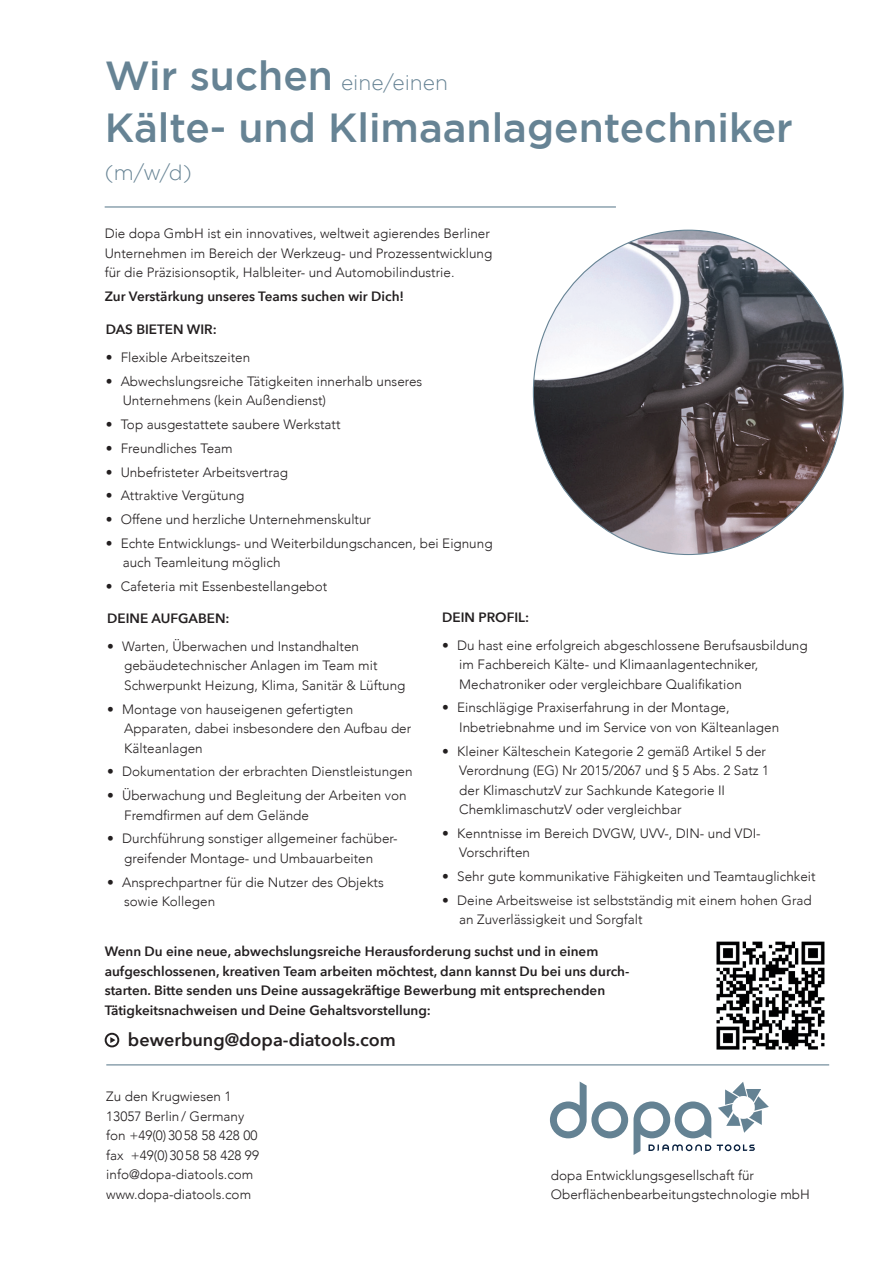
<style>
.page{position:relative;width:893px;height:1263px;background:#fff}
.page>*{position:absolute;margin:0;border:0;box-sizing:border-box;transform-origin:0 0}
.t1{font:500 40.5px "Gotham";color:#668394}
.t2{font:300 21px "Gotham";color:#668394}
.t3{font:600 18px "Avenir Next";color:#231f20}
.t4{font:300 13.5px/19.5px "Avenir";color:#231f20}
.t5{font:600 13.5px/19.5px "Avenir Next";color:#231f20}
.s1{font-weight:500;font-size:40.5px}
</style>
<div class="page">
<hr style="left:106px;top:1064px;width:723px;height:1px;background:#668394">
<svg style="left:105px;top:1033px;width:14px;height:14px"></svg>
<hr style="left:105px;top:206px;width:511px;height:2px;background:#668394">
<img style="left:716px;top:941px;width:109px;height:109px">
<img style="left:533px;top:230px;width:310px;height:324px">
<svg style="left:550px;top:1081px;width:161px;height:74px"></svg>
<svg style="left:717px;top:1144px;width:38px;height:7px"></svg>
<svg style="left:718px;top:1082px;width:51px;height:51px"></svg>
<h2 class="t2" style="left:105px;top:71px;width:345px"><span class="s1">Wir suchen</span> eine/einen</h2>
<h1 class="t1" style="left:105px;top:105px;width:690px">Kälte- und Klimaanlagentechniker</h1>
<h2 class="t2" style="left:105px;top:161px;width:89px">(m/w/d)</h2>
<p class="t4" style="left:105px;top:224px;width:389px">Die dopa GmbH ist ein innovatives, weltweit agierendes Berliner<br>Unternehmen im Bereich der Werkzeug- und Prozessentwicklung für die Präzisionsoptik, Halbleiter- und Automobilindustrie.</p>
<p class="t5" style="left:105px;top:286px;width:301px">Zur Verstärkung unseres Teams suchen wir Dich!</p>
<p class="t5" style="left:106px;top:320px;width:112px">DAS BIETEN WIR:</p>
<p class="t4" style="left:106px;top:348px;width:146px">• Flexible Arbeitszeiten</p>
<p class="t4" style="left:123px;top:371px;width:301px;text-indent:-17px">• Abwechslungsreiche Tätigkeiten innerhalb unseres<br>Unternehmens (kein Außendienst)</p>
<p class="t4" style="left:106px;top:415px;width:236px">• Top ausgestattete saubere Werkstatt</p>
<p class="t4" style="left:106px;top:438px;width:129px">• Freundliches Team</p>
<p class="t4" style="left:106px;top:462px;width:184px">• Unbefristeter Arbeitsvertrag</p>
<p class="t4" style="left:106px;top:486px;width:140px">• Attraktive Vergütung</p>
<p class="t4" style="left:106px;top:510px;width:267px">• Offene und herzliche Unternehmenskultur</p>
<p class="t4" style="left:123px;top:533px;width:371px;text-indent:-17px">• Echte Entwicklungs- und Weiterbildungschancen, bei Eignung auch Teamleitung möglich</p>
<p class="t4" style="left:106px;top:577px;width:223px">• Cafeteria mit Essenbestellangebot</p>
<p class="t5" style="left:442px;top:607px;width:88px">DEIN PROFIL:</p>
<p class="t4" style="left:459px;top:635px;width:350px;text-indent:-17px">• Du hast eine erfolgreich abgeschlossene Berufsausbildung im Fachbereich Kälte- und Klimaanlagentechniker,<br>Mechatroniker oder vergleichbare Qualifikation</p>
<p class="t4" style="left:459px;top:698px;width:321px;text-indent:-17px">• Einschlägige Praxiserfahrung in der Montage,<br>Inbetriebnahme und im Service von von Kälteanlagen</p>
<p class="t4" style="left:459px;top:741px;width:311px;text-indent:-17px">• Kleiner Kälteschein Kategorie 2 gemäß Artikel 5 der Verordnung (EG) Nr 2015/2067 und § 5 Abs. 2 Satz 1 der KlimaschutzV zur Sachkunde Kategorie II ChemklimaschutzV oder vergleichbar</p>
<p class="t4" style="left:459px;top:823px;width:303px;text-indent:-17px">• Kenntnisse im Bereich DVGW, UVV-, DIN- und VDI-<br>Vorschriften</p>
<p class="t4" style="left:442px;top:866px;width:375px">• Sehr gute kommunikative Fähigkeiten und Teamtauglichkeit</p>
<p class="t4" style="left:459px;top:890px;width:354px;text-indent:-17px">• Deine Arbeitsweise ist selbstständig mit einem hohen Grad an Zuverlässigkeit und Sorgfalt</p>
<p class="t5" style="left:107px;top:608px;width:124px">DEINE AUFGABEN:</p>
<p class="t4" style="left:124px;top:636px;width:283px;text-indent:-17px">• Warten, Überwachen und Instandhalten gebäudetechnischer Anlagen im Team mit<br>Schwerpunkt Heizung, Klima, Sanitär &amp; Lüftung</p>
<p class="t4" style="left:124px;top:699px;width:289px;text-indent:-17px">• Montage von hauseigenen gefertigten<br>Apparaten, dabei insbesondere den Aufbau der<br>Kälteanlagen</p>
<p class="t4" style="left:107px;top:762px;width:307px">• Dokumentation der erbrachten Dienstleistungen</p>
<p class="t4" style="left:124px;top:786px;width:284px;text-indent:-17px">• Überwachung und Begleitung der Arbeiten von<br>Fremdfirmen auf dem Gelände</p>
<p class="t4" style="left:107px;top:829px;width:292px;text-align:center">• Durchführung sonstiger allgemeiner fachüber&shy;greifender Montage- und Umbauarbeiten</p>
<p class="t4" style="left:124px;top:872px;width:261px;text-indent:-17px">• Ansprechpartner für die Nutzer des Objekts sowie Kollegen</p>
<p class="t5" style="left:105px;top:942px;width:526px">Wenn Du eine neue, abwechslungsreiche Herausforderung suchst und in einem aufgeschlossenen, kreativen Team arbeiten möchtest, dann kannst Du bei uns durch&shy;starten. Bitte senden uns Deine aussagekräftige Bewerbung mit entsprechenden Tätigkeitsnachweisen und Deine Gehaltsvorstellung:</p>
<h3 class="t3" style="left:128px;top:1029px;width:270px">bewerbung@dopa-diatools.com</h3>
<p class="t4" style="left:106px;top:1087px;width:154px">Zu den Krugwiesen 1<br>13057 Berlin/ Germany fon +49(0)3058 58 428 00 fax +49(0)3058 58 428 99 info@dopa-diatools.com www.dopa-diatools.com</p>
<p class="t4" style="left:551px;top:1165px;width:261px">dopa Entwicklungsgesellschaft für<br>Oberflächenbearbeitungstechnologie mbH</p>
</div>
